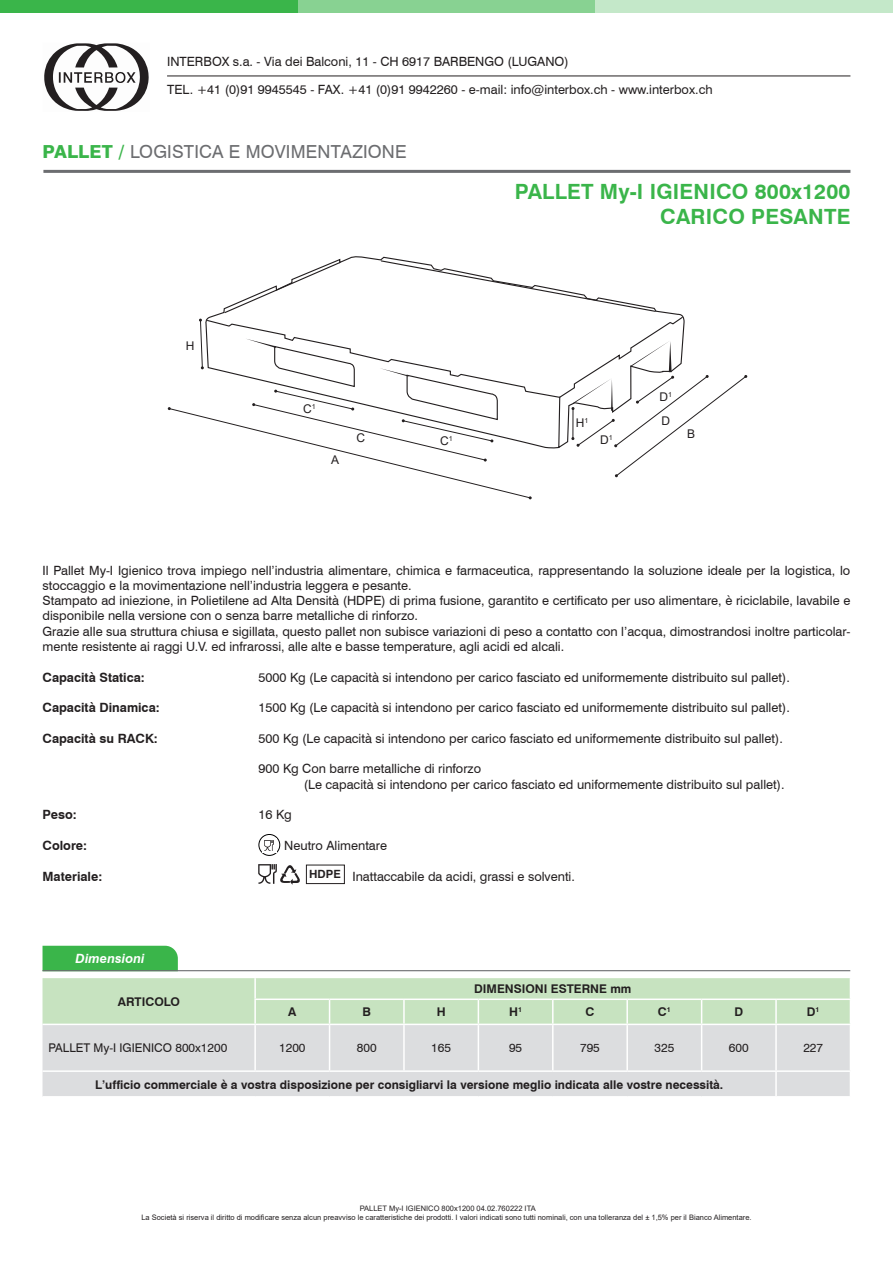
<style>
.page{position:relative;width:893px;height:1263px;background:#fff}
.page>*{position:absolute;margin:0;border:0;box-sizing:border-box;transform-origin:0 0}
.t1{font:700 21px/25.2px "Swiss 721 BT";letter-spacing:.01em;color:#3ab54a;text-align:right}
.t2{font:18px "Swiss 721 BT";letter-spacing:.01em;color:#6c6d70}
.t3{font:12.75px/15.3px "Swiss 721 BT";color:#231f20}
.t4{font:700 12.75px "Swiss 721 BT";color:#231f20}
.t5{font:italic 700 12.75px "Swiss 721 BT";letter-spacing:.01em;color:#fff}
.t6{font:700 12px "Swiss 721 BT";color:#231f20}
.t7{font:12px "Swiss 721 BT";color:#231f20}
.t8{font:12px/24px "Arial";color:#231f20}
.t9{font:700 11.25px "Swiss 721 BT";color:#231f20}
.t10{font:7.5px/9px "Arial";color:#231f20;text-align:center}
.s1{font-weight:800;color:#3ab54a}
</style>
<div class="page">
<div style="left:0;top:0;width:298px;height:13px;background:#3ab54a"></div>
<div style="left:298px;top:0;width:297px;height:13px;background:#88d292"></div>
<div style="left:595px;top:0;width:298px;height:13px;background:#c4e8c9"></div>
<hr style="left:43px;top:170px;width:807px;height:3px;background:#6c6d70">
<div style="left:43px;top:1025px;width:807px;height:71px;background:#dcdddf"></div>
<hr style="left:43px;top:1070px;width:212px;height:2px;background:#fff">
<hr style="left:255px;top:1070px;width:75px;height:2px;background:#fff">
<hr style="left:330px;top:1070px;width:74px;height:2px;background:#fff">
<hr style="left:404px;top:1070px;width:74px;height:2px;background:#fff">
<hr style="left:478px;top:1070px;width:75px;height:2px;background:#fff">
<hr style="left:553px;top:1070px;width:74px;height:2px;background:#fff">
<hr style="left:627px;top:1070px;width:75px;height:2px;background:#fff">
<hr style="left:702px;top:1070px;width:74px;height:2px;background:#fff">
<hr style="left:776px;top:1070px;width:75px;height:2px;background:#fff">
<div style="left:43px;top:978px;width:807px;height:45px;background:#c7e3c0"></div>
<hr style="left:254px;top:1025px;width:2px;height:45px;background:#fff">
<hr style="left:329px;top:1025px;width:1px;height:45px;background:#fff">
<hr style="left:403px;top:1025px;width:2px;height:45px;background:#fff">
<hr style="left:478px;top:1025px;width:1px;height:45px;background:#fff">
<hr style="left:552px;top:1025px;width:2px;height:45px;background:#fff">
<hr style="left:626px;top:1025px;width:2px;height:45px;background:#fff">
<hr style="left:701px;top:1025px;width:1px;height:45px;background:#fff">
<hr style="left:775px;top:1025px;width:2px;height:45px;background:#fff">
<hr style="left:775px;top:1072px;width:2px;height:24px;background:#fff">
<hr style="left:254px;top:978px;width:2px;height:20px;background:#fff">
<hr style="left:254px;top:1000px;width:2px;height:23px;background:#fff">
<div style="left:43px;top:946px;width:135px;height:24px;background:#3ab54a"></div>
<hr style="left:43px;top:970px;width:807px;height:1px;background:#6c6d70">
<div style="left:306px;top:865px;width:39px;height:19px;border:1px solid #231f20"></div>
<img style="left:259px;top:865px;width:17px;height:19px">
<img style="left:281px;top:866px;width:18px;height:19px">
<svg style="left:205px;top:256px;width:480px;height:193px"></svg>
<svg style="left:206px;top:260px;width:478px;height:138px"></svg>
<svg style="left:379px;top:368px;width:30px;height:9px"></svg>
<svg style="left:245px;top:339px;width:31px;height:9px"></svg>
<svg style="left:168px;top:390px;width:364px;height:109px"></svg>
<svg style="left:199px;top:319px;width:5px;height:50px"></svg>
<svg style="left:571px;top:340px;width:176px;height:137px"></svg>
<svg style="left:259px;top:834px;width:21px;height:21px"></svg>
<div style="left:259px;top:834px;width:21px;height:22px;border:1px solid #000;border-radius:50%"></div>
<svg style="left:262px;top:838px;width:14px;height:14px"></svg>
<svg style="left:264px;top:840px;width:10px;height:10px"></svg>
<svg style="left:44px;top:43px;width:105px;height:68px"></svg>
<hr style="left:167px;top:76px;width:683px;height:1px;background:#231f20">
<p class="t3" style="left:167px;top:54px;width:403px">INTERBOX s.a. - Via dei Balconi, 11 - CH 6917 BARBENGO (LUGANO)</p>
<p class="t3" style="left:167px;top:82px;width:547px">TEL. +41 (0)91 9945545 - FAX. +41 (0)91 9942260 - e-mail: info@interbox.ch - www.interbox.ch</p>
<h2 class="t2" style="left:43px;top:141px;width:366px"><span class="s1">PALLET /</span> LOGISTICA E MOVIMENTAZIONE</h2>
<p class="t8" style="left:186px;top:334px;width:10px">H</p>
<p class="t8" style="left:303px;top:396px;width:14px">C<sup>1</sup></p>
<p class="t8" style="left:331px;top:448px;width:10px">A</p>
<p class="t8" style="left:357px;top:426px;width:10px">C</p>
<p class="t8" style="left:440px;top:428px;width:14px">C<sup>1</sup></p>
<h1 class="t1" style="left:515px;top:178px;width:337px">PALLET My-I IGIENICO 800x1200<br>CARICO PESANTE</h1>
<p class="t8" style="left:576px;top:411px;width:14px">H<sup>1</sup></p>
<p class="t8" style="left:600px;top:428px;width:14px">D<sup>1</sup></p>
<p class="t8" style="left:659px;top:385px;width:14px">D<sup>1<br></sup>D</p>
<p class="t8" style="left:687px;top:422px;width:10px">B</p>
<p class="t3" style="left:43px;top:562px;width:809px">Il Pallet My-I Igienico trova impiego nell’industria alimentare, chimica e farmaceutica, rappresentando la soluzione ideale per la logistica, lo stoccaggio e la movimentazione nell’industria leggera e pesante.<br>Stampato ad iniezione, in Polietilene ad Alta Densità (HDPE) di prima fusione, garantito e certificato per uso alimentare, è riciclabile, lavabile e disponibile nella versione con o senza barre metalliche di rinforzo.<br>Grazie alle sua struttura chiusa e sigillata, questo pallet non subisce variazioni di peso a contatto con l’acqua, dimostrandosi inoltre particolar&shy;mente resistente ai raggi U.V. ed infrarossi, alle alte e basse temperature, agli acidi ed alcali.</p>
<p class="t4" style="left:43px;top:669px;width:104px">Capacità Statica:</p>
<p class="t3" style="left:259px;top:669px;width:533px">5000 Kg (Le capacità si intendono per carico fasciato ed uniformemente distribuito sul pallet).</p>
<p class="t4" style="left:43px;top:700px;width:119px">Capacità Dinamica:</p>
<p class="t3" style="left:259px;top:700px;width:533px">1500 Kg (Le capacità si intendono per carico fasciato ed uniformemente distribuito sul pallet).</p>
<p class="t4" style="left:43px;top:731px;width:117px">Capacità su RACK:</p>
<p class="t3" style="left:259px;top:731px;width:526px">500 Kg (Le capacità si intendono per carico fasciato ed uniformemente distribuito sul pallet).</p>
<p class="t3" style="left:304px;top:761px;width:482px;text-indent:-45px">900 Kg Con barre metalliche di rinforzo<br>(Le capacità si intendono per carico fasciato ed uniformemente distribuito sul pallet).</p>
<p class="t4" style="left:43px;top:807px;width:36px">Peso:</p>
<p class="t3" style="left:259px;top:807px;width:35px">16 Kg</p>
<p class="t4" style="left:43px;top:838px;width:46px">Colore:</p>
<p class="t3" style="left:284px;top:838px;width:104px">Neutro Alimentare</p>
<p class="t4" style="left:43px;top:868px;width:61px">Materiale:</p>
<p class="t3" style="left:352px;top:868px;width:224px">Inattaccabile da acidi, grassi e solventi.</p>
<p class="t9" style="left:309px;top:868px;width:33px">HDPE</p>
<p class="t5" style="left:76px;top:951px;width:71px">Dimensioni</p>
<p class="t6" style="left:118px;top:994px;width:64px">ARTICOLO</p>
<p class="t6" style="left:474px;top:982px;width:159px">DIMENSIONI ESTERNE mm</p>
<p class="t6" style="left:288px;top:1005px;width:10px">A</p>
<p class="t6" style="left:363px;top:1005px;width:10px">B</p>
<p class="t6" style="left:437px;top:1005px;width:10px">H</p>
<p class="t6" style="left:509px;top:1005px;width:14px">H<sup>1</sup></p>
<p class="t6" style="left:585px;top:1005px;width:10px">C</p>
<p class="t6" style="left:658px;top:1005px;width:14px">C<sup>1</sup></p>
<p class="t6" style="left:734px;top:1005px;width:10px">D</p>
<p class="t6" style="left:807px;top:1005px;width:14px">D<sup>1</sup></p>
<p class="t7" style="left:49px;top:1041px;width:180px">PALLET My-I IGIENICO 800x1200</p>
<p class="t7" style="left:279px;top:1041px;width:28px">1200</p>
<p class="t7" style="left:357px;top:1041px;width:21px">800</p>
<p class="t7" style="left:431px;top:1041px;width:21px">165</p>
<p class="t7" style="left:509px;top:1041px;width:15px">95</p>
<p class="t7" style="left:580px;top:1041px;width:21px">795</p>
<p class="t7" style="left:654px;top:1041px;width:21px">325</p>
<p class="t7" style="left:729px;top:1041px;width:21px">600</p>
<p class="t7" style="left:803px;top:1041px;width:21px">227</p>
<p class="t6" style="left:95px;top:1077px;width:630px">L’ufficio commerciale è a vostra disposizione per consigliarvi la versione meglio indicata alle vostre necessità.</p>
<p class="t10" style="left:141px;top:1204px;width:612px">PALLET My-I IGIENICO 800x1200 04.02.760222 ITA<br>La Società si riserva il diritto di modificare senza alcun preavviso le caratteristiche dei prodotti. I valori indicati sono tutti nominali, con una tolleranza del ± 1,5% per il Bianco Alimentare.</p>
</div>
